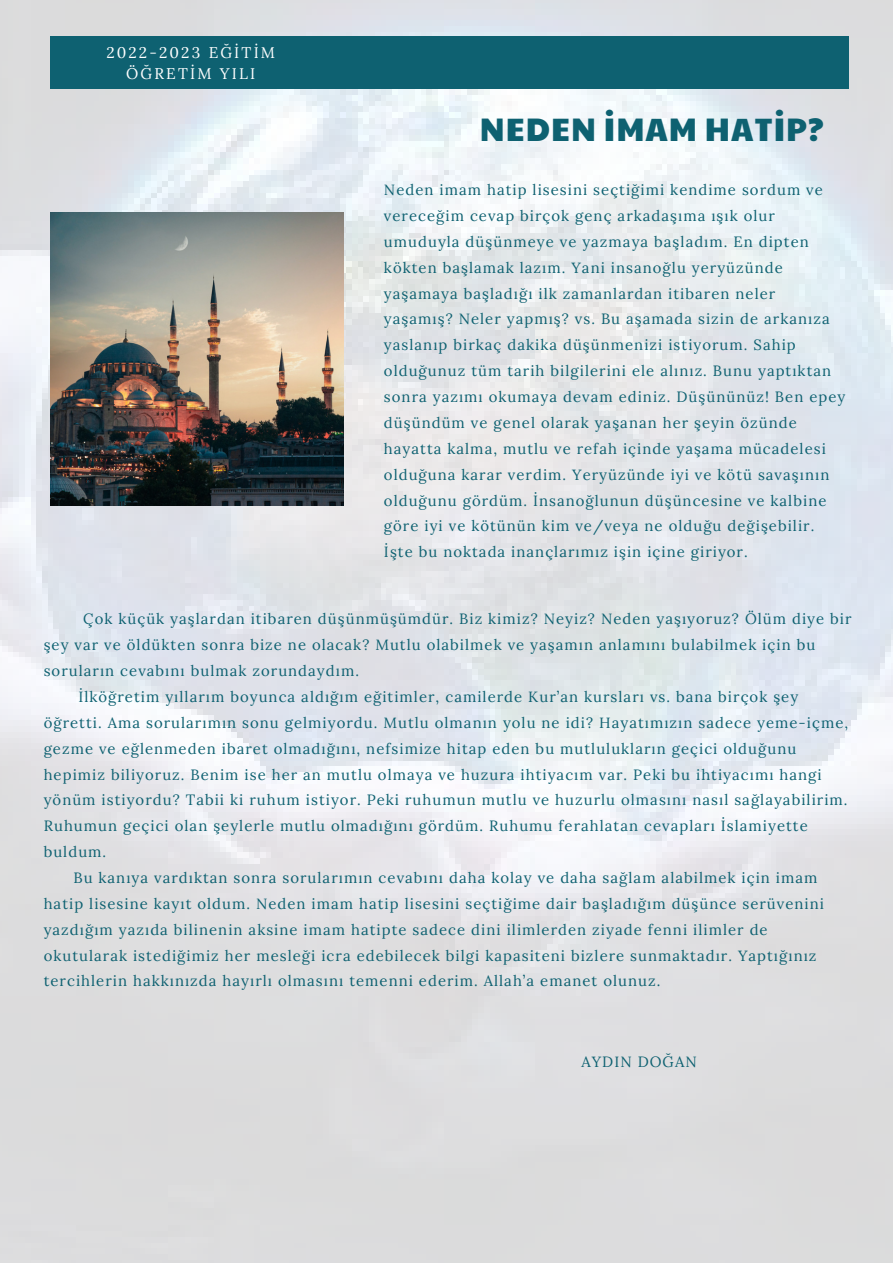
<style>
.page{position:relative;width:893px;height:1264px;background:#fff}
.page>*{position:absolute;margin:0;border:0;box-sizing:border-box;transform-origin:0 0}
.t1{font:31.8px "Paytone One";letter-spacing:.03em;color:#0e6171}
.t2{font:15.45px/20.9px "Lora";letter-spacing:.14em;color:#fff;text-align:center}
.t3{font:14.85px/25.8px "Lora";letter-spacing:.07em;color:#0e6171}
</style>
<div class="page">
<img style="left:0;top:0;width:892px;height:1262px">
<div style="left:50px;top:37px;width:798px;height:51px;background:#0e6171"></div>
<img style="left:50px;top:212px;width:294px;height:293px">
<p class="t2" style="left:106px;top:42px;width:170px">2022-2023 EĞİTİM<br>ÖĞRETİM YILI</p>
<p class="t1" style="left:480px;top:105px;width:345px">NEDEN İMAM HATİP?</p>
<p class="t3" style="left:384px;top:177px;width:463px">Neden imam hatip lisesini seçtiğimi kendime sordum ve vereceğim cevap birçok genç arkadaşıma ışık olur umuduyla düşünmeye ve yazmaya başladım. En dipten kökten başlamak lazım. Yani insanoğlu yeryüzünde yaşamaya başladığı ilk zamanlardan itibaren neler yaşamış? Neler yapmış? vs. Bu aşamada sizin de arkanıza yaslanıp birkaç dakika düşünmenizi istiyorum. Sahip olduğunuz tüm tarih bilgilerini ele alınız. Bunu yaptıktan sonra yazımı okumaya devam ediniz. Düşününüz! Ben epey düşündüm ve genel olarak yaşanan her şeyin özünde hayatta kalma, mutlu ve refah içinde yaşama mücadelesi olduğuna karar verdim. Yeryüzünde iyi ve kötü savaşının olduğunu gördüm. İnsanoğlunun düşüncesine ve kalbine göre iyi ve kötünün kim ve/veya ne olduğu değişebilir.<br>İşte bu noktada inançlarımız işin içine giriyor.</p>
<p class="t3" style="left:44px;top:606px;width:809px;text-indent:40px">Çok küçük yaşlardan itibaren düşünmüşümdür. Biz kimiz? Neyiz? Neden yaşıyoruz? Ölüm diye bir şey var ve öldükten sonra bize ne olacak? Mutlu olabilmek ve yaşamın anlamını bulabilmek için bu soruların cevabını bulmak zorundaydım.</p>
<p class="t3" style="left:44px;top:683px;width:806px;text-indent:35px">İlköğretim yıllarım boyunca aldığım eğitimler, camilerde Kur’an kursları vs. bana birçok şey öğretti. Ama sorularımın sonu gelmiyordu. Mutlu olmanın yolu ne idi? Hayatımızın sadece yeme-içme, gezme ve eğlenmeden ibaret olmadığını, nefsimize hitap eden bu mutlulukların geçici olduğunu hepimiz biliyoruz. Benim ise her an mutlu olmaya ve huzura ihtiyacım var. Peki bu ihtiyacımı hangi yönüm istiyordu? Tabii ki ruhum istiyor. Peki ruhumun mutlu ve huzurlu olmasını nasıl sağlayabilirim.<br>Ruhumun geçici olan şeylerle mutlu olmadığını gördüm. Ruhumu ferahlatan cevapları İslamiyette buldum.</p>
<p class="t3" style="left:44px;top:864px;width:781px;text-indent:30px">Bu kanıya vardıktan sonra sorularımın cevabını daha kolay ve daha sağlam alabilmek için imam hatip lisesine kayıt oldum. Neden imam hatip lisesini seçtiğime dair başladığım düşünce serüvenini yazdığım yazıda bilinenin aksine imam hatipte sadece dini ilimlerden ziyade fenni ilimler de okutularak istediğimiz her mesleği icra edebilecek bilgi kapasiteni bizlere sunmaktadır. Yaptığınız tercihlerin hakkınızda hayırlı olmasını temenni ederim. Allah’a emanet olunuz.</p>
<p class="t3" style="left:581px;top:1048px;width:117px">AYDIN DOĞAN</p>
</div>
